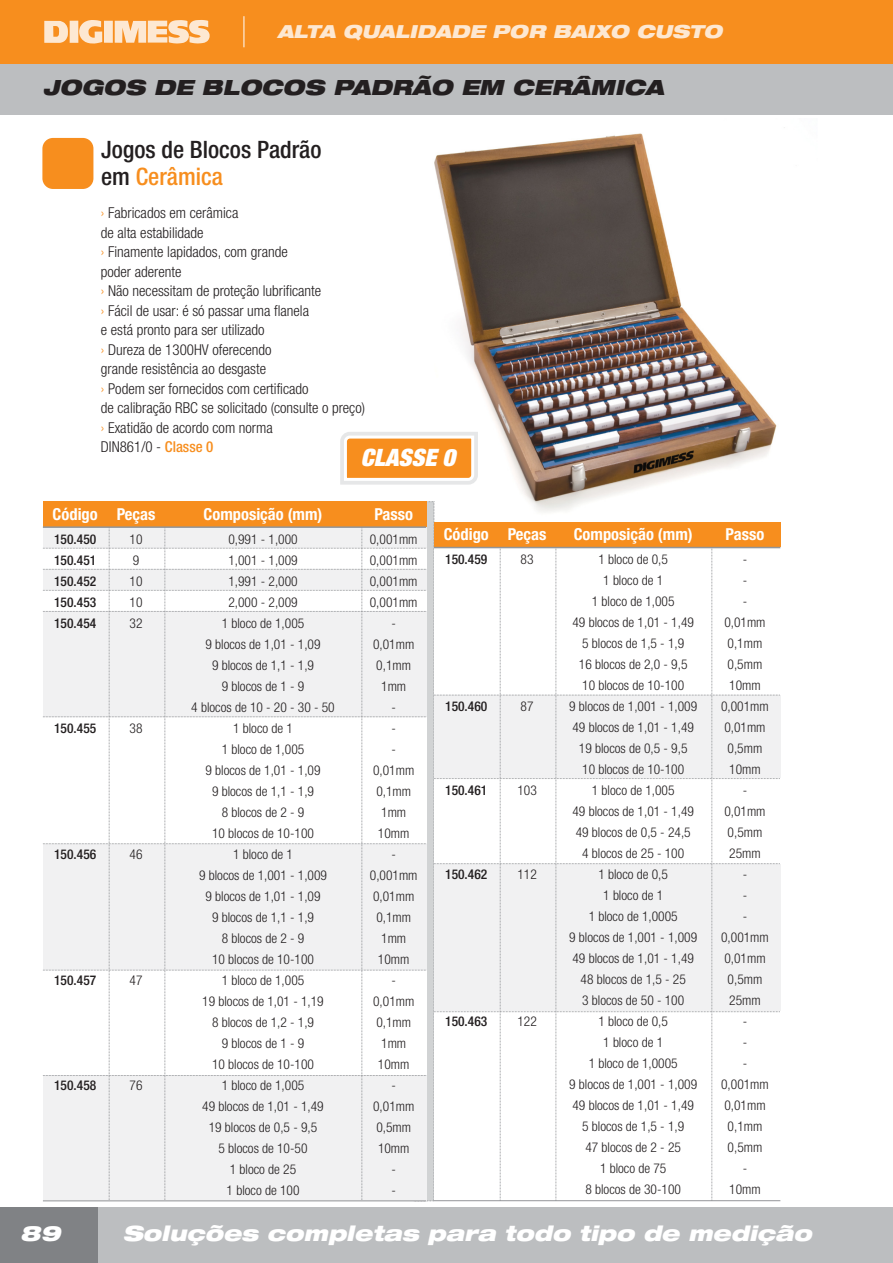
<style>
.page{position:relative;width:893px;height:1263px;background:#fff}
.page>*{position:absolute;margin:0;border:0;box-sizing:border-box;transform-origin:0 0}
.t1{font:500 condensed 24px/27px "Helvetica Neue";color:#231f20}
.t2{font:italic 900 expanded 24px "Helvetica Neue";color:#fff}
.t3{font:italic 900 expanded 21px "Helvetica Neue";color:#fff}
.t4{font:italic 900 expanded 21px "Helvetica Neue";color:#231f20}
.t5{font:italic 900 expanded 18px "Helvetica Neue";color:#fff}
.t6{font:700 condensed 16.5px "Helvetica Neue";color:#fff}
.t7{font:300 condensed 15px/19.5px "Helvetica Neue";color:#231f20}
.t8{font:300 condensed 13.5px/21px "Helvetica Neue";color:#231f20;text-align:center}
.t9{font:500 condensed 13.5px/21px "Helvetica Neue";color:#231f20;text-align:justify}
.s1{color:#f78e1e}
.s2{font-weight:500;color:#f78e1e}
</style>
<div class="page">
<div style="left:0;top:0;width:893px;height:115px;background:#bcbec0"></div>
<div style="left:0;top:1208px;width:893px;height:55px;background:#bcbec0"></div>
<div style="left:0;top:1208px;width:98px;height:55px;background:#808285"></div>
<div style="left:0;top:0;width:893px;height:64px;background:#f78e1e"></div>
<svg style="left:44px;top:20px;width:166px;height:24px"></svg>
<hr style="left:244px;top:16px;width:1px;height:31px;background:#fff">
<img style="left:434px;top:134px;width:342px;height:367px">
<div style="left:42px;top:138px;width:51px;height:51px;background:#f78e1e;border-radius:11px"></div>
<svg style="left:414px;top:501px;width:20px;height:700px;fill:#d1d3d4"></svg>
<div style="left:43px;top:502px;width:383px;height:25px;background:#f78e1e"></div>
<hr style="left:43px;top:526px;width:383px;height:2px;background:#939598">
<hr style="left:43px;top:1200px;width:383px;height:1px;background:#939598">
<svg style="left:43px;top:528px;width:383px;height:672px"></svg>
<div style="left:434px;top:522px;width:346px;height:25px;background:#f78e1e"></div>
<svg style="left:434px;top:547px;width:346px;height:654px"></svg>
<svg style="left:340px;top:427px;width:143px;height:63px"></svg>
<h3 class="t5" style="left:277px;top:19px;width:446px">ALTA QUALIDADE POR BAIXO CUSTO</h3>
<h2 class="t4" style="left:43px;top:74px;width:622px">JOGOS DE BLOCOS PADRÃO EM CERÂMICA</h2>
<h1 class="t1" style="left:101px;top:135px;width:222px">Jogos de Blocos Padrão em <span class="s1">Cerâmica</span></h1>
<p class="t7" style="left:101px;top:203px;width:266px"><span class="s1">›</span> Fabricados em cerâmica<br>de alta estabilidade<br><span class="s1">›</span> Finamente lapidados, com grande<br>poder aderente<br><span class="s1">›</span> Não necessitam de proteção lubrificante<br><span class="s1">›</span> Fácil de usar: é só passar uma flanela<br>e está pronto para ser utilizado<br><span class="s1">›</span> Dureza de 1300HV oferecendo<br>grande resistência ao desgaste<br><span class="s1">›</span> Podem ser fornecidos com certificado<br>de calibração RBC se solicitado (consulte o preço) <span class="s1">›</span> Exatidão de acordo com norma<br>DIN861/0 - <span class="s2">Classe 0</span></p>
<h1 class="t2" style="left:361px;top:442px;width:96px">CLASSE 0</h1>
<p class="t6" style="left:53px;top:504px;width:104px">Código Peças</p>
<p class="t9" style="left:54px;top:528px;width:44px">150.450<br>150.451<br>150.452<br>150.453<br>150.454</p>
<p class="t8" style="left:130px;top:528px;width:14px;text-align:left">10<br>9<br>10<br>10<br>32</p>
<p class="t9" style="left:54px;top:717px;width:44px">150.455</p>
<p class="t8" style="left:130px;top:717px;width:14px">38</p>
<p class="t9" style="left:54px;top:843px;width:44px">150.456</p>
<p class="t8" style="left:130px;top:843px;width:14px">46</p>
<p class="t9" style="left:54px;top:969px;width:44px">150.457</p>
<p class="t8" style="left:130px;top:969px;width:14px">47</p>
<p class="t9" style="left:54px;top:1074px;width:44px">150.458</p>
<p class="t8" style="left:130px;top:1074px;width:14px">76</p>
<p class="t6" style="left:204px;top:504px;width:120px">Composição (mm)</p>
<p class="t8" style="left:191px;top:528px;width:145px">0,991 - 1,000<br>1,001 - 1,009<br>1,991 - 2,000<br>2,000 - 2,009<br>1 bloco de 1,005<br>9 blocos de 1,01 - 1,09<br>9 blocos de 1,1 - 1,9<br>9 blocos de 1 - 9<br>4 blocos de 10 - 20 - 30 - 50<br>1 bloco de 1<br>1 bloco de 1,005<br>9 blocos de 1,01 - 1,09<br>9 blocos de 1,1 - 1,9<br>8 blocos de 2 - 9<br>10 blocos de 10-100<br>1 bloco de 1<br>9 blocos de 1,001 - 1,009<br>9 blocos de 1,01 - 1,09<br>9 blocos de 1,1 - 1,9<br>8 blocos de 2 - 9<br>10 blocos de 10-100<br>1 bloco de 1,005<br>19 blocos de 1,01 - 1,19<br>8 blocos de 1,2 - 1,9<br>9 blocos de 1 - 9<br>10 blocos de 10-100<br>1 bloco de 1,005<br>49 blocos de 1,01 - 1,49<br>19 blocos de 0,5 - 9,5<br>5 blocos de 10-50<br>1 bloco de 25<br>1 bloco de 100</p>
<p class="t6" style="left:374px;top:504px;width:40px">Passo</p>
<p class="t8" style="left:370px;top:528px;width:49px">0,001mm<br>0,001mm<br>0,001mm<br>0,001mm -<br>0,01mm<br>0,1mm<br>1mm<br>-<br>-<br>-<br>0,01mm<br>0,1mm<br>1mm<br>10mm<br>-<br>0,001mm<br>0,01mm<br>0,1mm<br>1mm<br>10mm<br>-<br>0,01mm<br>0,1mm<br>1mm<br>10mm<br>-<br>0,01mm<br>0,5mm<br>10mm<br>-<br>-</p>
<p class="t6" style="left:444px;top:524px;width:104px">Código Peças</p>
<p class="t9" style="left:445px;top:548px;width:44px">150.459</p>
<p class="t8" style="left:521px;top:548px;width:14px">83</p>
<p class="t9" style="left:445px;top:695px;width:44px">150.460</p>
<p class="t8" style="left:521px;top:695px;width:14px">87</p>
<p class="t9" style="left:445px;top:779px;width:44px">150.461</p>
<p class="t8" style="left:517px;top:779px;width:21px">103</p>
<p class="t9" style="left:445px;top:863px;width:44px">150.462</p>
<p class="t8" style="left:517px;top:863px;width:21px">112</p>
<p class="t9" style="left:445px;top:1010px;width:44px">150.463</p>
<p class="t8" style="left:517px;top:1010px;width:21px">122</p>
<p class="t6" style="left:574px;top:524px;width:120px">Composição (mm)</p>
<p class="t8" style="left:569px;top:548px;width:129px">1 bloco de 0,5<br>1 bloco de 1<br>1 bloco de 1,005<br>49 blocos de 1,01 - 1,49<br>5 blocos de 1,5 - 1,9<br>16 blocos de 2,0 - 9,5<br>10 blocos de 10-100<br>9 blocos de 1,001 - 1,009<br>49 blocos de 1,01 - 1,49<br>19 blocos de 0,5 - 9,5<br>10 blocos de 10-100<br>1 bloco de 1,005<br>49 blocos de 1,01 - 1,49<br>49 blocos de 0,5 - 24,5<br>4 blocos de 25 - 100<br>1 bloco de 0,5<br>1 bloco de 1<br>1 bloco de 1,0005<br>9 blocos de 1,001 - 1,009<br>49 blocos de 1,01 - 1,49<br>48 blocos de 1,5 - 25<br>3 blocos de 50 - 100<br>1 bloco de 0,5<br>1 bloco de 1<br>1 bloco de 1,0005<br>9 blocos de 1,001 - 1,009<br>49 blocos de 1,01 - 1,49<br>5 blocos de 1,5 - 1,9<br>47 blocos de 2 - 25<br>1 bloco de 75<br>8 blocos de 30-100</p>
<p class="t6" style="left:726px;top:524px;width:40px">Passo</p>
<p class="t8" style="left:721px;top:548px;width:49px">-<br>-<br>-<br>0,01mm<br>0,1mm<br>0,5mm<br>10mm<br>0,001mm<br>0,01mm<br>0,5mm<br>10mm<br>-<br>0,01mm<br>0,5mm<br>25mm<br>-<br>-<br>-<br>0,001mm<br>0,01mm<br>0,5mm<br>25mm<br>-<br>-<br>-<br>0,001mm<br>0,01mm<br>0,1mm<br>0,5mm<br>-<br>10mm</p>
<h2 class="t3" style="left:20px;top:1220px;width:42px">89</h2>
<h2 class="t3" style="left:123px;top:1220px;width:690px">Soluções completas para todo tipo de medição</h2>
</div>
